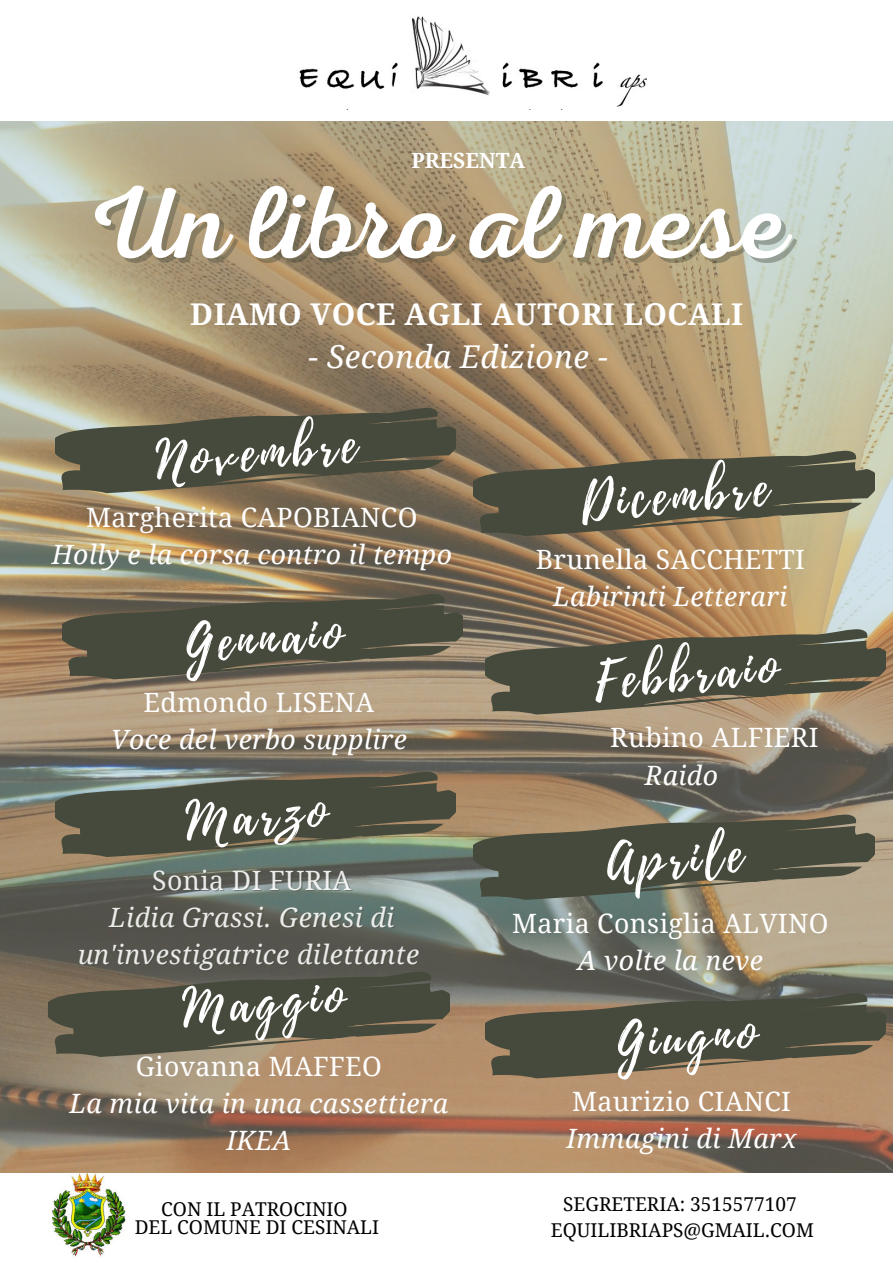
<style>
.page{position:relative;width:893px;height:1264px;background:#fff}
.page>*{position:absolute;margin:0;border:0;box-sizing:border-box;transform-origin:0 0}
.t1{font:103.5px "RTL Adam Script Regular";color:#fff}
.t2{font:51.3px "Playlist Script";color:#fff}
.t3{font:italic 31.5px "Droid Serif";letter-spacing:.015em;color:#fff}
.t4{font:700 30px "Droid Serif";letter-spacing:.015em;color:#fff}
.t5{font:italic 26.55px/37px "Droid Serif";letter-spacing:.015em;color:#fff;text-align:center}
.t6{font:26.55px "Droid Serif";letter-spacing:.015em;color:#fff}
.t7{font:700 21px "Droid Serif";color:#fff}
.t8{font:19.05px/18px "Droid Serif";color:#000;text-align:center}
</style>
<div class="page">
<img style="left:0;top:121px;width:892px;height:1052px">
<img style="left:299px;top:16px;width:348px;height:91px">
<img style="left:53px;top:1173px;width:73px;height:85px">
<svg style="left:55px;top:408px;width:401px;height:85px;background:#5e5b49"></svg>
<svg style="left:63px;top:594px;width:400px;height:85px;background:#575546"></svg>
<svg style="left:474px;top:450px;width:400px;height:86px;background:#66614c"></svg>
<svg style="left:485px;top:629px;width:400px;height:85px;background:#655f4c"></svg>
<svg style="left:55px;top:771px;width:401px;height:86px;background:#5a5f50"></svg>
<svg style="left:49px;top:971px;width:400px;height:85px;background:#5c5848"></svg>
<svg style="left:474px;top:814px;width:400px;height:85px;background:#63614f"></svg>
<svg style="left:485px;top:993px;width:400px;height:85px;background:#615c4b"></svg>
<p class="t7" style="left:411px;top:148px;width:115px">PRESENTA</p>
<h1 class="t1" style="left:85px;top:164px;width:704px">Un libro al mese</h1>
<p class="t4" style="left:190px;top:297px;width:554px">DIAMO VOCE AGLI AUTORI LOCALI</p>
<p class="t3" style="left:308px;top:339px;width:301px">- Seconda Edizione -</p>
<h2 class="t2" style="left:152px;top:424px;width:203px;rotate:-5deg">Novembre</h2>
<p class="t6" style="left:86px;top:502px;width:332px">Margherita CAPOBIANCO</p>
<p class="t5" style="left:52px;top:536px;width:402px">Holly e la corsa contro il tempo</p>
<h2 class="t2" style="left:181px;top:609px;width:160px;rotate:-5deg">Gennaio</h2>
<p class="t6" style="left:143px;top:687px;width:232px">Edmondo LISENA</p>
<p class="t5" style="left:111px;top:721px;width:297px">Voce del verbo supplire</p>
<h2 class="t2" style="left:182px;top:786px;width:143px;rotate:-5deg">Marzo</h2>
<p class="t6" style="left:152px;top:865px;width:201px">Sonia DI FURIA</p>
<p class="t5" style="left:77px;top:899px;width:343px">Lidia Grassi. Genesi di un'investigatrice dilettante</p>
<h2 class="t2" style="left:179px;top:972px;width:164px;rotate:-5deg">Maggio</h2>
<p class="t6" style="left:136px;top:1051px;width:248px">Giovanna MAFFEO</p>
<p class="t5" style="left:69px;top:1085px;width:380px">La mia vita in una cassettiera<br>IKEA</p>
<h2 class="t2" style="left:577px;top:467px;width:189px;rotate:-5deg">Dicembre</h2>
<p class="t6" style="left:535px;top:544px;width:270px">Brunella SACCHETTI</p>
<p class="t5" style="left:553px;top:578px;width:235px">Labirinti Letterari</p>
<h2 class="t2" style="left:590px;top:645px;width:185px;rotate:-5deg">Febbraio</h2>
<p class="t6" style="left:610px;top:722px;width:210px">Rubino ALFIERI</p>
<p class="t5" style="left:645px;top:756px;width:74px">Raido</p>
<h2 class="t2" style="left:603px;top:828px;width:138px;rotate:-5deg">Aprile</h2>
<p class="t6" style="left:512px;top:908px;width:318px">Maria Consiglia ALVINO</p>
<p class="t5" style="left:577px;top:942px;width:187px">A volte la neve</p>
<h2 class="t2" style="left:612px;top:1007px;width:143px;rotate:-5deg">Giugno</h2>
<p class="t6" style="left:572px;top:1086px;width:220px">Maurizio CIANCI</p>
<p class="t5" style="left:566px;top:1120px;width:232px">Immagini di Marx</p>
<p class="t8" style="left:135px;top:1199px;width:246px">CON IL PATROCINIO<br>DEL COMUNE DI CESINALI</p>
<p class="t8" style="left:551px;top:1191px;width:264px;line-height:25.8px">SEGRETERIA: 3515577107<br>EQUILIBRIAPS@GMAIL.COM</p>
</div>
